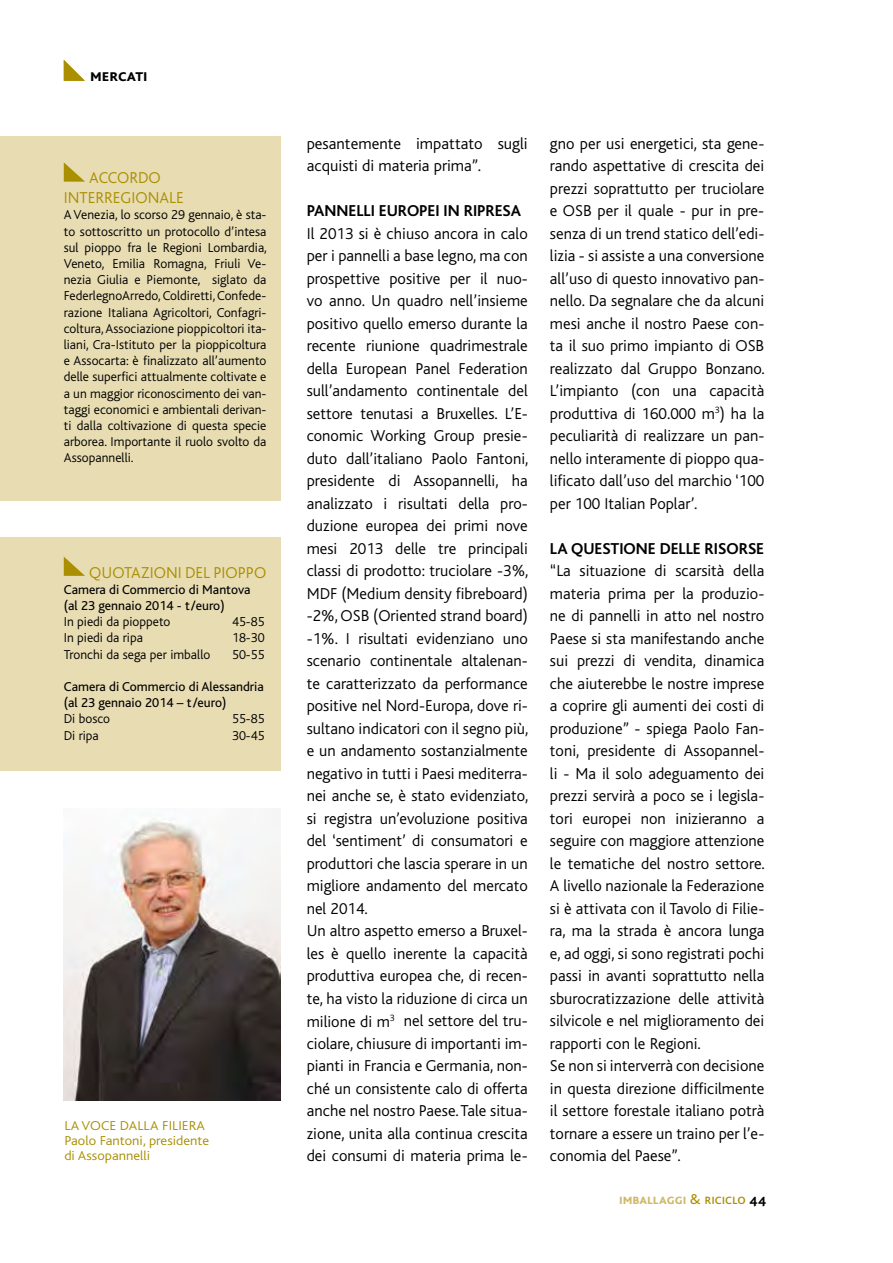
<style>
.page{position:relative;width:893px;height:1263px;background:#fff}
.page>*{position:absolute;margin:0;border:0;box-sizing:border-box;transform-origin:0 0}
.t1{font:700 18px "Bliss Caps";color:#000}
.t2{font:300 16.5px/22.5px "Bliss";color:#000}
.t3{font:700 16.5px "Bliss";color:#000}
.t4{font:300 16.5px "Bliss";color:#aa8f00}
.t5{font:700 15px "Bliss Caps";color:#ceb968}
.t6{font:300 13.5px/16.2px "Bliss";color:#000;text-align:justify}
.t7{font:13.5px/16.2px "Bliss";color:#000}
.t8{font:300 13.5px/15px "Bliss";color:#aa8f00;scale:1.08 1}
.s1{font-weight:400;color:#aa8f00}
.s2{color:#000}
</style>
<div class="page">
<svg style="left:64px;top:60px;width:21px;height:21px"></svg>
<div style="left:0;top:136px;width:281px;height:364px;background:#e8dcb3"></div>
<div style="left:0;top:537px;width:281px;height:234px;background:#e8dcb3"></div>
<svg style="left:64px;top:162px;width:21px;height:20px"></svg>
<svg style="left:64px;top:557px;width:21px;height:19px"></svg>
<img style="left:64px;top:818px;width:217px;height:282px">
<p class="t1" style="left:90px;top:66px;width:59px">mercati</p>
<p class="t4" style="left:89px;top:169px;width:12px">Accordo</p>
<p class="t4" style="left:64px;top:189px;width:10px">interregionale</p>
<p class="t6" style="left:64px;top:207px;width:205px">A Venezia, lo scorso 29 gennaio, è sta&shy;to sottoscritto un protocollo d’intesa sul pioppo fra le Regioni Lombardia, Veneto, Emilia Romagna, Friuli Ve&shy;nezia Giulia e Piemonte, siglato da FederlegnoArredo, Coldiretti, Confede&shy;razione Italiana Agricoltori, Confagri&shy;coltura, Associazione pioppicoltori ita&shy;liani, Cra-Istituto per la pioppicoltura e Assocarta: è finalizzato all’aumento delle superfici attualmente coltivate e a un maggior riconoscimento dei van&shy;taggi economici e ambientali derivan&shy;ti dalla coltivazione di questa specie arborea. Importante il ruolo svolto da Assopannelli.</p>
<p class="t4" style="left:89px;top:563px;width:11px">quotazioni</p>
<p class="t4" style="left:185px;top:563px;width:36px">del pioppo</p>
<p class="t7" style="left:64px;top:581px;width:188px">Camera di Commercio di Mantova (al 23 gennaio 2014 - t/euro)</p>
<p class="t6" style="left:64px;top:614px;width:108px">In piedi da pioppeto</p>
<p class="t6" style="left:232px;top:614px;width:34px">45-85</p>
<p class="t6" style="left:64px;top:630px;width:81px">In piedi da ripa</p>
<p class="t6" style="left:232px;top:630px;width:34px">18-30</p>
<p class="t6" style="left:64px;top:646px;width:148px">Tronchi da sega per imballo</p>
<p class="t6" style="left:232px;top:646px;width:34px">50-55</p>
<p class="t7" style="left:64px;top:679px;width:202px">Camera di Commercio di Alessandria (al 23 gennaio 2014 – t/euro)</p>
<p class="t6" style="left:64px;top:711px;width:48px">Di bosco</p>
<p class="t6" style="left:232px;top:711px;width:34px">55-85</p>
<p class="t6" style="left:64px;top:727px;width:37px">Di ripa</p>
<p class="t6" style="left:232px;top:727px;width:34px">30-45</p>
<p class="t8" style="left:64px;top:1118px;width:136px;text-indent:98px">filiera<br>Paolo Fantoni, presidente di Assopannelli</p>
<p class="t8" style="left:64px;top:1118px;width:19px">la voce</p>
<p class="t8" style="left:120px;top:1118px;width:8px">dalla</p>
<p class="t2" style="left:307px;top:132px;width:223px">pesantemente impattato sugli acquisti di materia prima”.</p>
<p class="t3" style="left:307px;top:202px;width:18px">PANNELLI</p>
<p class="t3" style="left:379px;top:202px;width:10px">EUROPEI</p>
<p class="t3" style="left:444px;top:202px;width:30px">IN RIPRESA</p>
<p class="t2" style="left:307px;top:222px;width:223px">Il 2013 si è chiuso ancora in calo per i pannelli a base legno, ma con prospettive positive per il nuo&shy;vo anno. Un quadro nell’insieme positivo quello emerso durante la recente riunione quadrimestrale della European Panel Federation sull’andamento continentale del settore tenutasi a Bruxelles. L’E&shy;conomic Working Group presie&shy;duto dall’italiano Paolo Fantoni, presidente di Assopannelli, ha analizzato i risultati della pro&shy;duzione europea dei primi nove mesi 2013 delle tre principali classi di prodotto: truciolare -3%, MDF (Medium density fibreboard) -2%, OSB (Oriented strand board) -1%. I risultati evidenziano uno scenario continentale altalenan&shy;te caratterizzato da performance positive nel Nord-Europa, dove ri&shy;sultano indicatori con il segno più, e un andamento sostanzialmente negativo in tutti i Paesi mediterra&shy;nei anche se, è stato evidenziato, si registra un’evoluzione positiva del ‘sentiment’ di consumatori e produttori che lascia sperare in un migliore andamento del mercato nel 2014.<br>Un altro aspetto emerso a Bruxel&shy;les è quello inerente la capacità produttiva europea che, di recen&shy;te, ha visto la riduzione di circa un milione di m<sup>3</sup> nel settore del tru&shy;ciolare, chiusure di importanti im&shy;pianti in Francia e Germania, non&shy;ché un consistente calo di offerta anche nel nostro Paese. Tale situa&shy;zione, unita alla continua crescita dei consumi di materia prima le-</p>
<p class="t2" style="left:550px;top:132px;width:216px;text-align:justify">gno per usi energetici, sta gene&shy;rando aspettative di crescita dei prezzi soprattutto per truciolare e OSB per il quale - pur in pre&shy;senza di un trend statico dell’edi&shy;lizia - si assiste a una conversione all’uso di questo innovativo pan&shy;nello. Da segnalare che da alcuni mesi anche il nostro Paese con&shy;ta il suo primo impianto di OSB realizzato dal Gruppo Bonzano.<br>L’impianto (con una capacità produttiva di 160.000 m<sup>3</sup>) ha la peculiarità di realizzare un pan&shy;nello interamente di pioppo qua&shy;lificato dall’uso del marchio ‘100 per 100 Italian Poplar’.</p>
<p class="t3" style="left:550px;top:540px;width:27px">LA QUESTIONE</p>
<p class="t3" style="left:660px;top:540px;width:9px">DELLE</p>
<p class="t3" style="left:705px;top:540px;width:10px">RISORSE</p>
<p class="t2" style="left:550px;top:560px;width:216px">“La situazione di scarsità della materia prima per la produzio&shy;ne di pannelli in atto nel nostro<br>Paese si sta manifestando anche sui prezzi di vendita, dinamica che aiuterebbe le nostre imprese a coprire gli aumenti dei costi di produzione” - spiega Paolo Fan&shy;toni, presidente di Assopannel&shy;li - Ma il solo adeguamento dei prezzi servirà a poco se i legisla&shy;tori europei non inizieranno a seguire con maggiore attenzione le tematiche del nostro settore.<br>A livello nazionale la Federazione si è attivata con il Tavolo di Filie&shy;ra, ma la strada è ancora lunga e, ad oggi, si sono registrati pochi passi in avanti soprattutto nella sburocratizzazione delle attività silvicole e nel miglioramento dei rapporti con le Regioni.<br>Se non si interverrà con decisione in questa direzione difficilmente il settore forestale italiano potrà tornare a essere un traino per l’e&shy;conomia del Paese”.</p>
<p class="t5" style="left:619px;top:1191px;width:148px">imballaggi <span class="s1">&amp; riciclo</span> <span class="s2">44</span></p>
</div>
